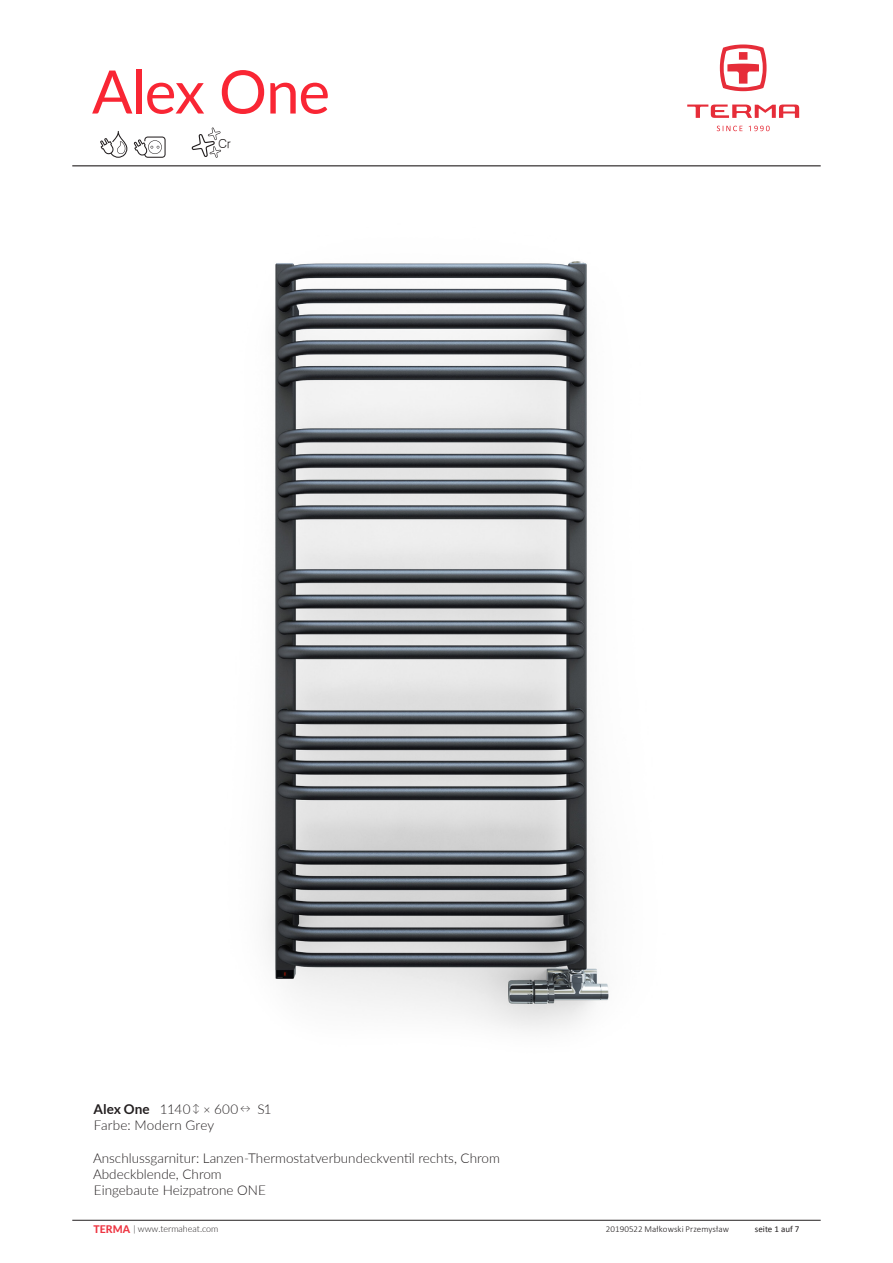
<style>
.page{position:relative;width:893px;height:1263px;background:#fff}
.page>*{position:absolute;margin:0;border:0;box-sizing:border-box;transform-origin:0 0}
.t1{font:60px "Lato";letter-spacing:-.02em;color:#f92634}
.opisy_zdjęć{font:300 13.5px "Lato";color:#231f20}
.t2{font:12.6px "Gulim";color:#231f20}
.t3{font:300 9px "Calibri";letter-spacing:.01em;color:#231f20}
.t4{font:300 9px "Lato";color:#231f20}
.t5{font:9px "Calibri";color:#231f20}
.s1{font-weight:700}
.s2{font-size:10.5px}
.s3{font-size:12px}
.s4{font-weight:800;font-size:10.5px;color:#ee3643}
</style>
<div class="page">
<svg style="left:100px;top:131px;width:27px;height:27px"></svg>
<svg style="left:134px;top:137px;width:32px;height:21px"></svg>
<svg style="left:192px;top:127px;width:29px;height:31px"></svg>
<hr style="left:72px;top:165px;width:749px;height:1px;background:#231f20">
<img style="left:267px;top:261px;width:342px;height:769px">
<hr style="left:72px;top:1220px;width:749px;height:1px;background:#231f20">
<svg style="left:720px;top:44px;width:46px;height:47px"></svg>
<svg style="left:687px;top:105px;width:112px;height:13px"></svg>
<svg style="left:717px;top:126px;width:25px;height:5px"></svg>
<svg style="left:749px;top:126px;width:21px;height:5px"></svg>
<h1 class="t1" style="left:92px;top:49px;width:240px">Alex One</h1>
<p class="t2" style="left:218px;top:137px;width:14px">Cr</p>
<p class="opisy_zdjęć" style="left:93px;top:1100px;width:180px"><span class="s1">Alex One</span> 1140 <span class="s2">↕</span> <span class="s3">×</span> 600 <span class="s2">↔</span> S1</p>
<p class="opisy_zdjęć" style="left:94px;top:1116px;width:122px">Farbe: Modern Grey</p>
<p class="opisy_zdjęć" style="left:93px;top:1148px;width:408px">Anschlussgarnitur: Lanzen-Thermostatverbundeckventil rechts, Chrom</p>
<p class="opisy_zdjęć" style="left:93px;top:1164px;width:130px">Abdeckblende, Chrom</p>
<p class="opisy_zdjęć" style="left:94px;top:1181px;width:174px">Eingebaute Heizpatrone ONE</p>
<p class="t4" style="left:94px;top:1222px;width:126px"><span class="s4">TERMA</span> | www.termaheat.com</p>
<p class="t3" style="left:606px;top:1223px;width:125px">20190522 Małkowski Przemysław</p>
<p class="t5" style="left:755px;top:1223px;width:46px">seite 1 auf 7</p>
</div>
